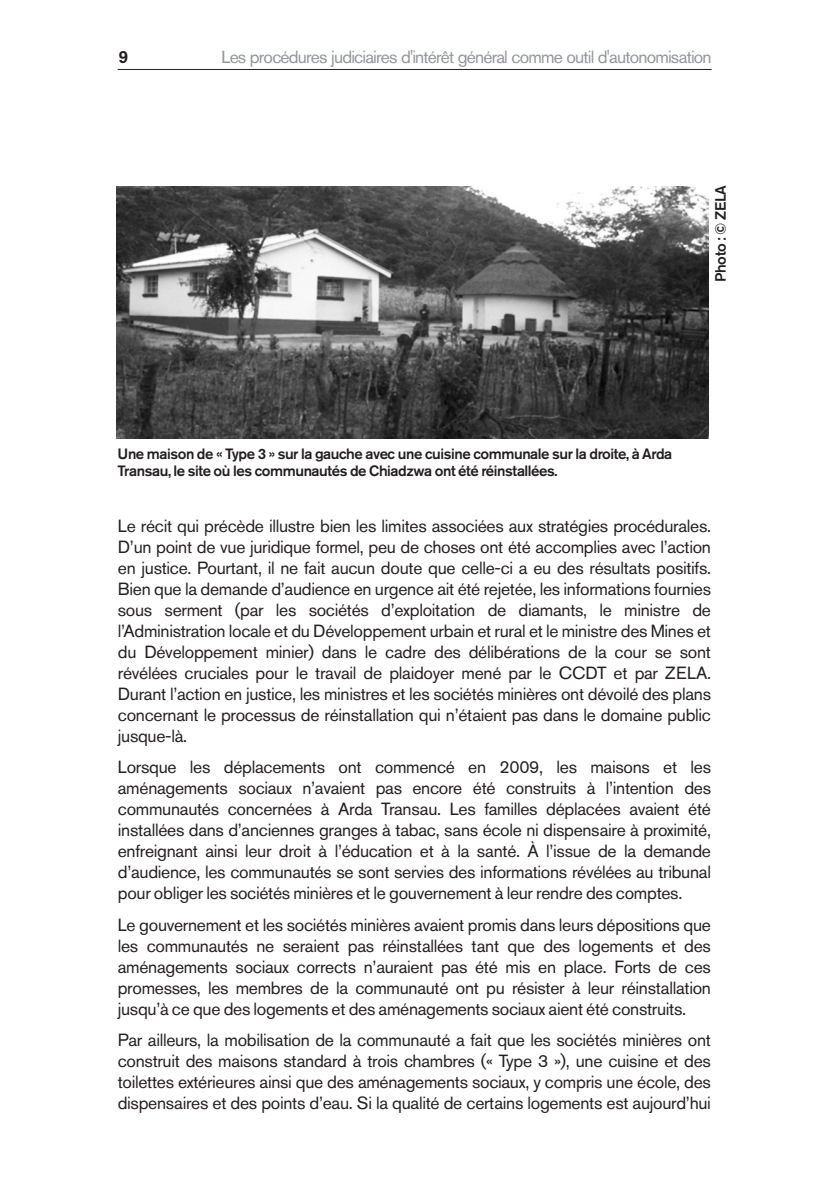
<style>
.page{position:relative;width:829px;height:1191px;background:#fff}
.page>*{position:absolute;margin:0;border:0;box-sizing:border-box;transform-origin:0 0}
.t1{font:17.5px/21px "Akzidenz Grotesk BE";letter-spacing:-.02em;color:#231f20;text-align:justify}
.t2{font:17.5px "Akzidenz Grotesk BE";letter-spacing:-.045em;color:#939598}
.t3{font:500 17.5px "Akzidenz Grotesk BE";color:#231f20}
.t4{font:500 14.88px/17.5px "Akzidenz Grotesk BE";letter-spacing:-.03em;color:#231f20}
</style>
<div class="page">
<hr style="left:118px;top:69px;width:593px;height:1px;background:#231f20">
<img style="left:117px;top:187px;width:591px;height:252px">
<p class="t3" style="left:118px;top:50px;width:11px">9</p>
<p class="t2" style="left:221px;top:50px;width:492px">Les procédures judiciaires d'intérêt général comme outil d'autonomisation</p>
<p class="t4" style="left:713px;top:281px;width:98px;rotate:-90deg">Photo : © ZELA</p>
<p class="t4" style="left:118px;top:446px;width:556px">Une maison de « Type 3 » sur la gauche avec une cuisine communale sur la droite, à Arda<br>Transau, le site où les communautés de Chiadzwa ont été réinstallées.</p>
<p class="t1" style="left:118px;top:517px;width:594px">Le récit qui précède illustre bien les limites associées aux stratégies procédurales.<br>D’un point de vue juridique formel, peu de choses ont été accomplies avec l’action en justice. Pourtant, il ne fait aucun doute que celle-ci a eu des résultats positifs.<br>Bien que la demande d’audience en urgence ait été rejetée, les informations fournies sous serment (par les sociétés d’exploitation de diamants, le ministre de l’Administration locale et du Développement urbain et rural et le ministre des Mines et du Développement minier) dans le cadre des délibérations de la cour se sont révélées cruciales pour le travail de plaidoyer mené par le CCDT et par ZELA.<br>Durant l’action en justice, les ministres et les sociétés minières ont dévoilé des plans concernant le processus de réinstallation qui n’étaient pas dans le domaine public jusque-là.</p>
<p class="t1" style="left:118px;top:758px;width:594px">Lorsque les déplacements ont commencé en 2009, les maisons et les aménagements sociaux n’avaient pas encore été construits à l’intention des communautés concernées à Arda Transau. Les familles déplacées avaient été installées dans d’anciennes granges à tabac, sans école ni dispensaire à proximité, enfreignant ainsi leur droit à l’éducation et à la santé. À l’issue de la demande d’audience, les communautés se sont servies des informations révélées au tribunal pour obliger les sociétés minières et le gouvernement à leur rendre des comptes.</p>
<p class="t1" style="left:118px;top:916px;width:594px">Le gouvernement et les sociétés minières avaient promis dans leurs dépositions que les communautés ne seraient pas réinstallées tant que des logements et des aménagements sociaux corrects n’auraient pas été mis en place. Forts de ces promesses, les membres de la communauté ont pu résister à leur réinstallation jusqu’à ce que des logements et des aménagements sociaux aient été construits.</p>
<p class="t1" style="left:118px;top:1031px;width:594px">Par ailleurs, la mobilisation de la communauté a fait que les sociétés minières ont construit des maisons standard à trois chambres (« Type 3 »), une cuisine et des toilettes extérieures ainsi que des aménagements sociaux, y compris une école, des dispensaires et des points d’eau. Si la qualité de certains logements est aujourd’hui</p>
</div>
